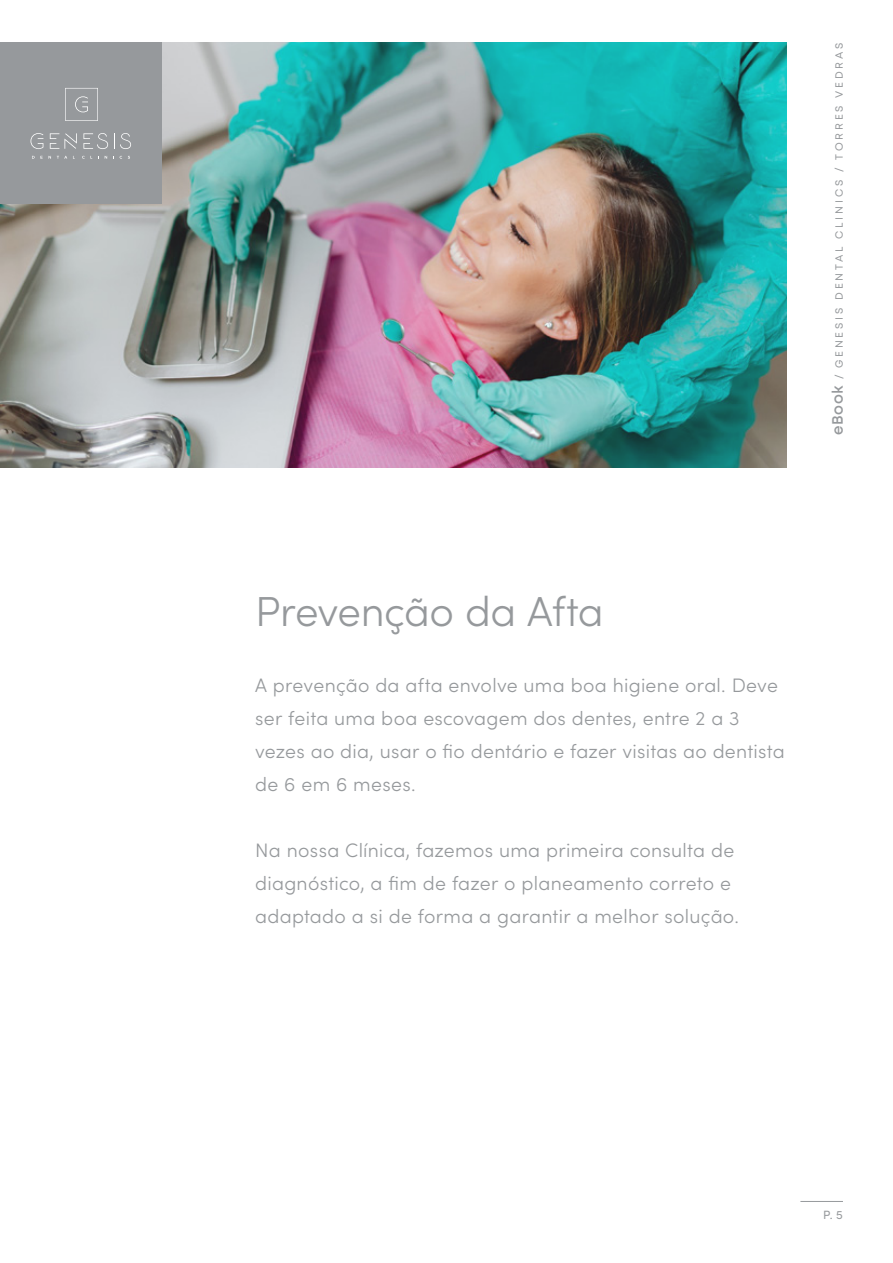
<style>
.page{position:relative;width:893px;height:1263px;background:#fff}
.page>*{position:absolute;margin:0;border:0;box-sizing:border-box;transform-origin:0 0}
.t1{font:300 42px "Sofia Pro";letter-spacing:-.015em;color:#96999c}
.t2{font:300 19.5px/33px "Sofia Pro";letter-spacing:.015em;color:#96999c}
.t3{font:12px "Sofia Pro";color:#96999c}
.t4{font:10.5px "Mont";letter-spacing:.265em;color:#96999c}
.s1{font-weight:600;font-size:15px}
</style>
<div class="page">
<img style="left:0;top:43px;width:787px;height:425px">
<div style="left:0;top:43px;width:162px;height:161px;background:#96999c"></div>
<svg style="left:31px;top:133px;width:12px;height:16px"></svg>
<svg style="left:50px;top:133px;width:27px;height:16px"></svg>
<svg style="left:83px;top:133px;width:25px;height:16px"></svg>
<svg style="left:114px;top:133px;width:17px;height:16px"></svg>
<svg style="left:32px;top:156px;width:11px;height:3px"></svg>
<svg style="left:57px;top:156px;width:10px;height:3px"></svg>
<svg style="left:65px;top:88px;width:33px;height:33px"></svg>
<hr style="left:800px;top:1201px;width:43px;height:1px;background:#96999c">
<p class="t4" style="left:833px;top:435px;width:394px;rotate:-90deg"><span class="s1">eBook</span> / GENESIS DENTAL CLINICS / TORRES VEDRAS</p>
<h1 class="t1" style="left:255px;top:580px;width:350px">Prevenção da Afta</h1>
<p class="t2" style="left:255px;top:667px;width:531px">A prevenção da afta envolve uma boa higiene oral. Deve ser feita uma boa escovagem dos dentes, entre 2 a 3 vezes ao dia, usar o fio dentário e fazer visitas ao dentista de 6 em 6 meses.</p>
<p class="t2" style="left:255px;top:832px;width:485px">Na nossa Clínica, fazemos uma primeira consulta de diagnóstico, a fim de fazer o planeamento correto e adaptado a si de forma a garantir a melhor solução.</p>
<p class="t3" style="left:823px;top:1206px;width:21px">P. 5</p>
</div>
